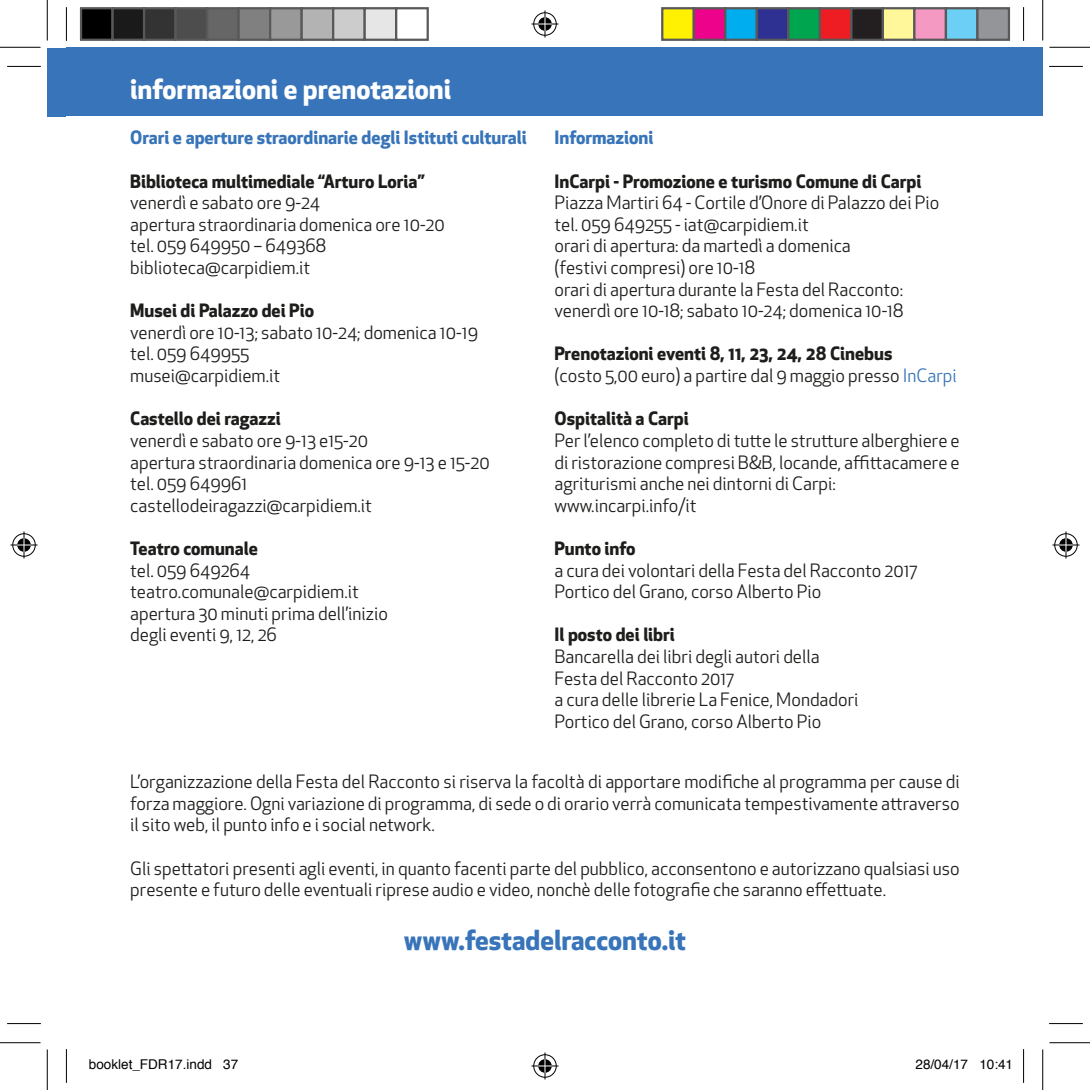
<style>
.page{position:relative;width:1090px;height:1090px;background:#fff}
.page>*{position:absolute;margin:0;border:0;box-sizing:border-box;transform-origin:0 0}
.t1{font:700 27px "Apex New";color:#fff}
.t2{font:700 27px "Apex New";color:#3874b9}
.t3{font:18px/21.6px "Apex New";color:#1d1d1b}
.t4{font:700 18px "Apex New";color:#1d1d1b}
.t5{font:700 18px "Apex New";color:#3874b9}
.t6{font:13.5px "Helvetica";color:#000}
.s1{font-weight:700}
.s2{color:#3874b9}
</style>
<div class="page">
<div style="left:47px;top:48px;width:19px;height:68px;background:#3874b9"></div>
<div style="left:66px;top:47px;width:976px;height:68px;background:#3874b9"></div>
<hr style="left:7px;top:66px;width:34px;height:1px;background:#000">
<hr style="left:1049px;top:66px;width:33px;height:1px;background:#000">
<hr style="left:7px;top:1023px;width:34px;height:1px;background:#000">
<hr style="left:1049px;top:1023px;width:33px;height:1px;background:#000">
<hr style="left:66px;top:7px;width:1px;height:34px;background:#000">
<hr style="left:66px;top:1049px;width:1px;height:33px;background:#000">
<hr style="left:1023px;top:7px;width:1px;height:34px;background:#000">
<hr style="left:1023px;top:1049px;width:1px;height:33px;background:#000">
<hr style="left:0;top:47px;width:40px;height:1px;background:#000">
<hr style="left:1049px;top:47px;width:40px;height:1px;background:#000">
<hr style="left:0;top:1042px;width:40px;height:1px;background:#000">
<hr style="left:1049px;top:1042px;width:40px;height:1px;background:#000">
<hr style="left:47px;top:0;width:1px;height:41px;background:#000">
<hr style="left:47px;top:1049px;width:1px;height:40px;background:#000">
<hr style="left:1042px;top:0;width:1px;height:41px;background:#000">
<hr style="left:1042px;top:1049px;width:1px;height:40px;background:#000">
<svg style="left:531px;top:10px;width:27px;height:27px"></svg>
<svg style="left:531px;top:1052px;width:27px;height:27px"></svg>
<svg style="left:10px;top:531px;width:27px;height:27px"></svg>
<svg style="left:1052px;top:531px;width:27px;height:27px"></svg>
<div style="left:81px;top:8px;width:32px;height:32px;background:#000"></div>
<div style="left:80px;top:7px;width:34px;height:34px;border:2px solid #595959"></div>
<div style="left:113px;top:8px;width:31px;height:32px;background:#1a1a1a"></div>
<div style="left:111px;top:7px;width:34px;height:34px;border:2px solid #595959"></div>
<div style="left:144px;top:8px;width:32px;height:32px;background:#333"></div>
<div style="left:143px;top:7px;width:34px;height:34px;border:2px solid #595959"></div>
<div style="left:176px;top:8px;width:31px;height:32px;background:#4d4d4d"></div>
<div style="left:174px;top:7px;width:34px;height:34px;border:2px solid #595959"></div>
<div style="left:207px;top:8px;width:32px;height:32px;background:#666"></div>
<div style="left:206px;top:7px;width:34px;height:34px;border:2px solid #595959"></div>
<div style="left:239px;top:8px;width:31px;height:32px;background:#808080"></div>
<div style="left:237px;top:7px;width:34px;height:34px;border:2px solid #595959"></div>
<div style="left:270px;top:8px;width:32px;height:32px;background:#999"></div>
<div style="left:269px;top:7px;width:34px;height:34px;border:2px solid #595959"></div>
<div style="left:302px;top:8px;width:31px;height:32px;background:#b3b3b3"></div>
<div style="left:300px;top:7px;width:34px;height:34px;border:2px solid #595959"></div>
<div style="left:333px;top:8px;width:32px;height:32px;background:#ccc"></div>
<div style="left:332px;top:7px;width:34px;height:34px;border:2px solid #595959"></div>
<div style="left:365px;top:8px;width:31px;height:32px;background:#e6e6e6"></div>
<div style="left:363px;top:7px;width:34px;height:34px;border:2px solid #595959"></div>
<div style="left:395px;top:7px;width:34px;height:34px;border:2px solid #595959"></div>
<div style="left:662px;top:8px;width:31px;height:32px;background:#fff101"></div>
<div style="left:661px;top:7px;width:34px;height:34px;border:2px solid #595959"></div>
<div style="left:693px;top:8px;width:32px;height:32px;background:#ed028c"></div>
<div style="left:692px;top:7px;width:34px;height:34px;border:2px solid #595959"></div>
<div style="left:725px;top:8px;width:31px;height:32px;background:#00aeef"></div>
<div style="left:724px;top:7px;width:34px;height:34px;border:2px solid #595959"></div>
<div style="left:756px;top:8px;width:32px;height:32px;background:#2e3092"></div>
<div style="left:755px;top:7px;width:34px;height:34px;border:2px solid #595959"></div>
<div style="left:788px;top:8px;width:31px;height:32px;background:#00a54f"></div>
<div style="left:787px;top:7px;width:34px;height:34px;border:2px solid #595959"></div>
<div style="left:819px;top:8px;width:32px;height:32px;background:#ee1d23"></div>
<div style="left:818px;top:7px;width:34px;height:34px;border:2px solid #595959"></div>
<div style="left:851px;top:8px;width:31px;height:32px;background:#231f20"></div>
<div style="left:850px;top:7px;width:34px;height:34px;border:2px solid #595959"></div>
<div style="left:882px;top:8px;width:32px;height:32px;background:#fff79a"></div>
<div style="left:881px;top:7px;width:34px;height:34px;border:2px solid #595959"></div>
<div style="left:914px;top:8px;width:31px;height:32px;background:#f499c2"></div>
<div style="left:913px;top:7px;width:34px;height:34px;border:2px solid #595959"></div>
<div style="left:945px;top:8px;width:32px;height:32px;background:#6bcff6"></div>
<div style="left:944px;top:7px;width:34px;height:34px;border:2px solid #595959"></div>
<div style="left:977px;top:8px;width:31px;height:32px;background:#939598"></div>
<div style="left:976px;top:7px;width:34px;height:34px;border:2px solid #595959"></div>
<h1 class="t1" style="left:130px;top:70px;width:322px">informazioni e prenotazioni</h1>
<p class="t5" style="left:130px;top:125px;width:398px">Orari e aperture straordinarie degli Istituti culturali</p>
<p class="t4" style="left:130px;top:168px;width:296px">Biblioteca multimediale “Arturo Loria”</p>
<p class="t3" style="left:130px;top:192px;width:316px">venerdì e sabato ore 9-24<br>apertura straordinaria domenica ore 10-20 tel. 059 649950 – 649368 biblioteca@carpidiem.it</p>
<p class="t4" style="left:130px;top:297px;width:185px">Musei di Palazzo dei Pio</p>
<p class="t3" style="left:130px;top:321px;width:349px">venerdì ore 10-13; sabato 10-24; domenica 10-19 tel. 059 649955<br>musei@carpidiem.it</p>
<p class="t4" style="left:130px;top:405px;width:152px">Castello dei ragazzi</p>
<p class="t3" style="left:130px;top:429px;width:361px">venerdì e sabato ore 9-13 e15-20<br>apertura straordinaria domenica ore 9-13 e 15-20 tel. 059 649961 castellodeiragazzi@carpidiem.it</p>
<p class="t4" style="left:130px;top:535px;width:129px">Teatro comunale</p>
<p class="t3" style="left:130px;top:559px;width:259px">tel. 059 649264 teatro.comunale@carpidiem.it apertura 30 minuti prima dell’inizio degli eventi 9, 12, 26</p>
<p class="t5" style="left:554px;top:125px;width:100px">Informazioni</p>
<p class="t4" style="left:554px;top:168px;width:368px">InCarpi - Promozione e turismo Comune di Carpi</p>
<p class="t3" style="left:554px;top:192px;width:386px">Piazza Martiri 64 - Cortile d’Onore di Palazzo dei Pio tel. 059 649255 - iat@carpidiem.it<br>orari di apertura: da martedì a domenica<br>(festivi compresi) ore 10-18<br>orari di apertura durante la Festa del Racconto: venerdì ore 10-18; sabato 10-24; domenica 10-18</p>
<p class="t3" style="left:554px;top:343px;width:404px"><span class="s1">Prenotazioni eventi 8, 11, 23, 24, 28 Cinebus<br></span>(costo 5,00 euro) a partire dal 9 maggio presso <span class="s2">InCarpi</span></p>
<p class="t4" style="left:554px;top:405px;width:136px">Ospitalità a Carpi</p>
<p class="t3" style="left:554px;top:429px;width:406px">Per l’elenco completo di tutte le strutture alberghiere e di ristorazione compresi B&amp;B, locande, affittacamere e agriturismi anche nei dintorni di Carpi: www.incarpi.info/it</p>
<p class="t4" style="left:554px;top:535px;width:82px">Punto info</p>
<p class="t3" style="left:554px;top:559px;width:364px">a cura dei volontari della Festa del Racconto 2017<br>Portico del Grano, corso Alberto Pio</p>
<p class="t4" style="left:554px;top:621px;width:122px">Il posto dei libri</p>
<p class="t3" style="left:554px;top:645px;width:305px">Bancarella dei libri degli autori della Festa del Racconto 2017<br>a cura delle librerie La Fenice, Mondadori Portico del Grano, corso Alberto Pio</p>
<p class="t3" style="left:130px;top:771px;width:831px;text-align:justify">L’organizzazione della Festa del Racconto si riserva la facoltà di apportare modifiche al programma per cause di forza maggiore. Ogni variazione di programma, di sede o di orario verrà comunicata tempestivamente attraverso il sito web, il punto info e i social network.</p>
<p class="t3" style="left:130px;top:857px;width:831px">Gli spettatori presenti agli eventi, in quanto facenti parte del pubblico, acconsentono e autorizzano qualsiasi uso presente e futuro delle eventuali riprese audio e video, nonchè delle fotografie che saranno effettuate.</p>
<h1 class="t2" style="left:404px;top:920px;width:284px">www.festadelracconto.it</h1>
<p class="t6" style="left:89px;top:1056px;width:151px">booklet_FDR17.indd 37</p>
<p class="t6" style="left:915px;top:1056px;width:99px">28/04/17 10:41</p>
</div>
